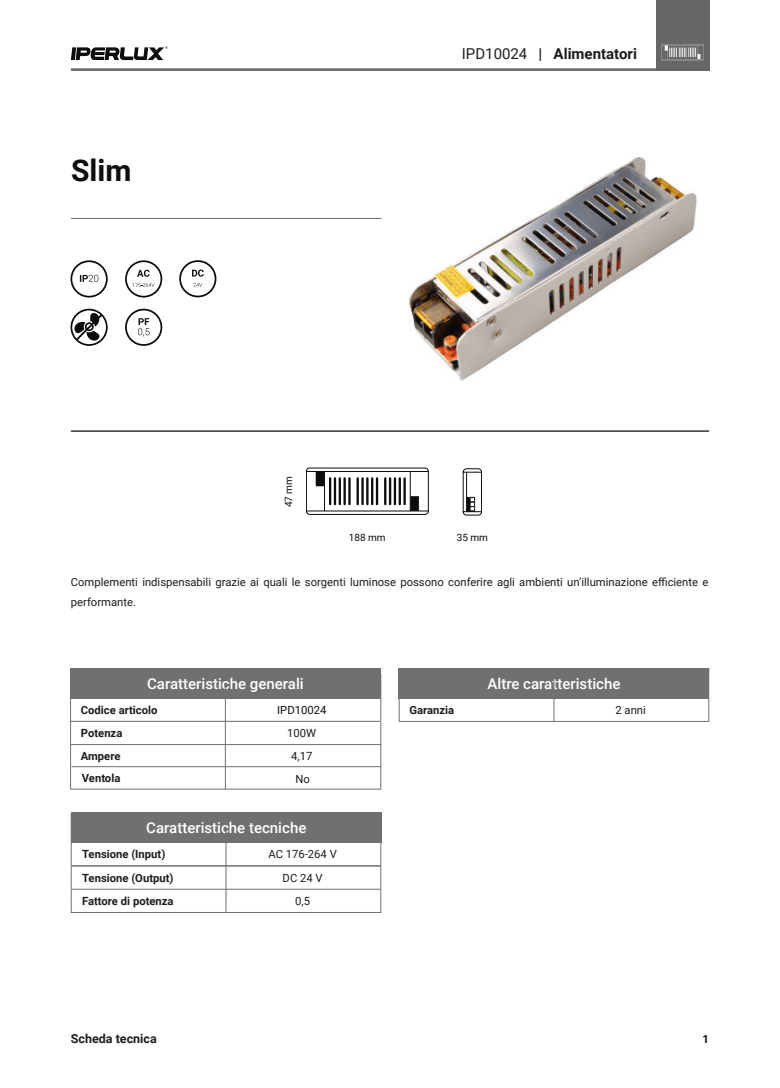
<style>
.page{position:relative;width:780px;height:1088px;background:#fff}
.page>*{position:absolute;margin:0;border:0;box-sizing:border-box;transform-origin:0 0}
.t1{font:700 30px "Roboto";color:#0d0e0e}
.t2{font:500 15px "Roboto";color:#fff}
.t3{font:700 15px "Roboto";color:#1d1d1b}
.t4{font:700 12.5px "Roboto";color:#1d1d1b}
.t5{font:11.25px/23.5px "Roboto";color:#1d1d1b;text-align:center}
.t6{font:700 11.25px/23.4px "Roboto";color:#1d1d1b}
.t7{font:11.25px "Roboto";color:#0d0e0e}
.t8{font:700 11.25px "Roboto";color:#0d0e0e}
.t9{font:10px "Roboto";color:#0d0e0e}
.s1{font-weight:400}
</style>
<div class="page">
<svg style="left:71px;top:46px;width:97px;height:14px"></svg>
<hr style="left:71px;top:68px;width:638px;height:3px;background:#676767">
<div style="left:71px;top:812px;width:310px;height:31px;background:#70706f"></div>
<hr style="left:71px;top:865px;width:310px;height:1px;background:#70706f">
<hr style="left:71px;top:866px;width:310px;height:1px;background:#70706f">
<hr style="left:71px;top:889px;width:310px;height:1px;background:#70706f">
<hr style="left:71px;top:912px;width:310px;height:1px;background:#70706f">
<hr style="left:71px;top:814px;width:1px;height:99px;background:#70706f">
<hr style="left:380px;top:814px;width:1px;height:99px;background:#70706f">
<hr style="left:380px;top:674px;width:1px;height:115px;background:#70706f">
<hr style="left:226px;top:830px;width:1px;height:83px;background:#70706f">
<hr style="left:71px;top:430px;width:638px;height:2px;background:#0c0d0d">
<div style="left:399px;top:668px;width:310px;height:30px;background:#70706f"></div>
<hr style="left:399px;top:721px;width:310px;height:1px;background:#70706f">
<hr style="left:399px;top:672px;width:1px;height:50px;background:#70706f">
<hr style="left:708px;top:668px;width:1px;height:54px;background:#70706f">
<hr style="left:553px;top:679px;width:1px;height:43px;background:#70706f">
<div style="left:70px;top:668px;width:311px;height:30px;background:#70706f"></div>
<hr style="left:71px;top:721px;width:309px;height:1px;background:#70706f">
<hr style="left:71px;top:744px;width:310px;height:1px;background:#70706f">
<hr style="left:72px;top:766px;width:309px;height:1px;background:#70706f">
<hr style="left:71px;top:789px;width:309px;height:1px;background:#70706f">
<hr style="left:70px;top:674px;width:1px;height:115px;background:#70706f">
<hr style="left:225px;top:683px;width:1px;height:106px;background:#70706f">
<hr style="left:71px;top:218px;width:310px;height:1px;background:#676767">
<div style="left:656px;top:0;width:53px;height:71px;background:#676767"></div>
<svg style="left:661px;top:44px;width:42px;height:16px"></svg>
<img style="left:409px;top:157px;width:288px;height:223px">
<svg style="left:70px;top:260px;width:38px;height:38px"></svg>
<svg style="left:125px;top:309px;width:37px;height:37px"></svg>
<svg style="left:125px;top:260px;width:37px;height:37px"></svg>
<svg style="left:70px;top:309px;width:38px;height:37px"></svg>
<svg style="left:179px;top:260px;width:37px;height:37px"></svg>
<hr style="left:463px;top:472px;width:1px;height:40px;background:#0b0d0d">
<hr style="left:481px;top:472px;width:1px;height:40px;background:#0b0d0d">
<svg style="left:463px;top:468px;width:19px;height:5px"></svg>
<hr style="left:466px;top:472px;width:1px;height:40px;background:#0b0d0d">
<svg style="left:463px;top:497px;width:19px;height:18px"></svg>
<hr style="left:324px;top:471px;width:1px;height:40px;background:#0b0d0d">
<hr style="left:410px;top:471px;width:1px;height:40px;background:#0b0d0d">
<hr style="left:428px;top:471px;width:1px;height:40px;background:#0b0d0d">
<hr style="left:306px;top:471px;width:1px;height:40px;background:#0b0d0d">
<svg style="left:306px;top:468px;width:122px;height:18px"></svg>
<svg style="left:306px;top:496px;width:122px;height:19px"></svg>
<hr style="left:366px;top:478px;width:2px;height:26px;background:#0b0d0d">
<hr style="left:356px;top:478px;width:3px;height:26px;background:#0b0d0d">
<hr style="left:361px;top:478px;width:2px;height:26px;background:#0b0d0d">
<hr style="left:376px;top:478px;width:2px;height:26px;background:#0b0d0d">
<hr style="left:371px;top:478px;width:2px;height:26px;background:#0b0d0d">
<hr style="left:394px;top:478px;width:2px;height:26px;background:#0b0d0d">
<hr style="left:384px;top:478px;width:2px;height:26px;background:#0b0d0d">
<hr style="left:389px;top:478px;width:2px;height:26px;background:#0b0d0d">
<hr style="left:403px;top:478px;width:3px;height:26px;background:#0b0d0d">
<hr style="left:398px;top:478px;width:3px;height:26px;background:#0b0d0d">
<hr style="left:338px;top:478px;width:3px;height:26px;background:#0b0d0d">
<hr style="left:348px;top:478px;width:2px;height:26px;background:#0b0d0d">
<hr style="left:343px;top:478px;width:3px;height:26px;background:#0b0d0d">
<hr style="left:329px;top:478px;width:2px;height:26px;background:#0b0d0d">
<hr style="left:334px;top:478px;width:2px;height:26px;background:#0b0d0d">
<h1 class="t1" style="left:71px;top:150px;width:62px">Slim</h1>
<h2 class="t3" style="left:462px;top:43px;width:177px"><span class="s1">IPD10024</span> | Alimentatori</h2>
<p class="t9" style="left:281px;top:507px;width:33px;rotate:-90deg">47 mm</p>
<p class="t9" style="left:349px;top:530px;width:38px">188 mm</p>
<p class="t9" style="left:456px;top:530px;width:33px">35 mm</p>
<p class="t5" style="left:71px;top:572px;width:639px;line-height:20px;text-align:left">Complementi indispensabili grazie ai quali le sorgenti luminose possono conferire agli ambienti un’illuminazione efficiente e performante.</p>
<h2 class="t2" style="left:147px;top:673px;width:158px">Caratteristiche generali</h2>
<p class="t7" style="left:277px;top:702px;width:51px">IPD10024</p>
<p class="t5" style="left:287px;top:721px;width:30px">100W<br>4,17</p>
<p class="t5" style="left:295px;top:766px;width:16px">No</p>
<p class="t6" style="left:81px;top:698px;width:78px">Codice articolo<br>Potenza<br>Ampere</p>
<p class="t6" style="left:82px;top:766px;width:40px">Ventola</p>
<h2 class="t2" style="left:146px;top:817px;width:162px">Caratteristiche tecniche</h2>
<p class="t5" style="left:268px;top:842px;width:70px">AC 176-264 V<br>DC 24 V</p>
<p class="t6" style="left:82px;top:842px;width:93px">Tensione (Input)<br>Tensione (Output)<br>Fattore di potenza</p>
<p class="t5" style="left:295px;top:889px;width:16px">0,5</p>
<h2 class="t2" style="left:487px;top:673px;width:134px">Altre caratteristiche</h2>
<p class="t6" style="left:409px;top:698px;width:46px">Garanzia</p>
<p class="t5" style="left:615px;top:698px;width:32px">2 anni</p>
<p class="t4" style="left:71px;top:1030px;width:87px">Scheda tecnica</p>
<p class="t8" style="left:702px;top:1031px;width:8px">1</p>
</div>
